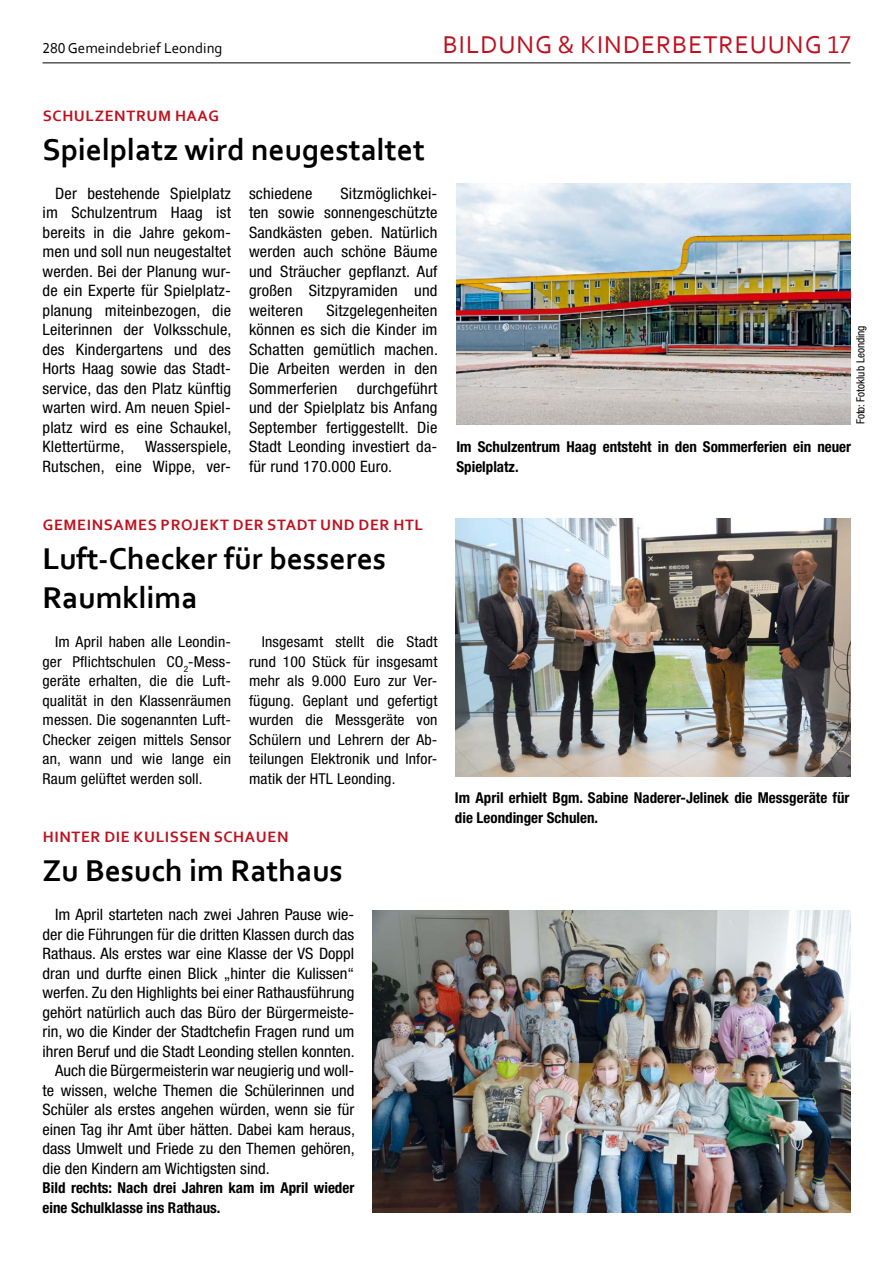
<style>
.page{position:relative;width:893px;height:1263px;background:#fff}
.page>*{position:absolute;margin:0;border:0;box-sizing:border-box;transform-origin:0 0}
.t1{font:700 31.5px/39px "Corbel";color:#000}
.t2{font:25.5px "Corbel";letter-spacing:.04em;color:#be111f}
.t3{font:condensed 15.75px/19.5px "Helvetica Neue";color:#000;text-align:justify;scale:1.05 1}
.t4{font:700 15.75px "Corbel";letter-spacing:.04em;color:#be111f}
.t5{font:condensed 15px/19.5px "Helvetica Neue";letter-spacing:.01em;color:#000;text-align:justify;scale:1.05 1}
.t6{font:700 condensed 15px/19.5px "Helvetica Neue";color:#000}
.t7{font:15px "Corbel";color:#000}
.t8{font:condensed 11.25px "Helvetica Neue";color:#000}
</style>
<div class="page">
<hr style="left:43px;top:63px;width:807px;height:1px;background:#000">
<img style="left:456px;top:184px;width:394px;height:240px">
<img style="left:455px;top:518px;width:395px;height:259px">
<img style="left:372px;top:910px;width:479px;height:302px">
<p class="t7" style="left:43px;top:39px;width:182px">280 Gemeindebrief Leonding</p>
<h2 class="t2" style="left:443px;top:29px;width:410px">BILDUNG &amp; KINDERBETREUUNG 17</h2>
<p class="t4" style="left:43px;top:106px;width:178px">SCHULZENTRUM HAAG</p>
<h1 class="t1" style="left:43px;top:129px;width:384px">Spielplatz wird neugestaltet</h1>
<p class="t3" style="left:43px;top:183px;width:182px;text-indent:13px">Der bestehende Spielplatz im Schulzentrum Haag ist bereits in die Jahre gekom&shy;men und soll nun neugestaltet werden. Bei der Planung wur&shy;de ein Experte für Spielplatz&shy;planung miteinbezogen, die Leiterinnen der Volksschule, des Kindergartens und des Horts Haag sowie das Stadt&shy;service, das den Platz künftig warten wird. Am neuen Spiel&shy;platz wird es eine Schaukel, Klettertürme,</p>
<p class="t3" style="left:43px;top:437px;width:182px;text-align:right">Wasserspiele,<br>Rutschen, eine Wippe, ver-</p>
<p class="t3" style="left:249px;top:183px;width:181px;text-indent:92px">Sitzmöglichkei&shy;ten sowie sonnengeschützte Sandkästen geben. Natürlich werden auch schöne Bäume und Sträucher gepflanzt. Auf großen Sitzpyramiden und weiteren</p>
<p class="t3" style="left:249px;top:183px;width:62px">schiedene</p>
<p class="t3" style="left:249px;top:300px;width:182px;text-indent:77px">Sitzgelegenheiten können es sich die Kinder im Schatten gemütlich machen.<br>Die Arbeiten werden in den Sommerferien durchgeführt und der Spielplatz bis Anfang September fertiggestellt. Die Stadt Leonding investiert da&shy;für rund 170.000 Euro.</p>
<p class="t8" style="left:854px;top:424px;width:100px;rotate:-90deg">Foto: Fotoklub Leonding</p>
<p class="t6" style="left:456px;top:437px;width:396px">Im Schulzentrum Haag entsteht in den Sommerferien ein neuer<br>Spielplatz.</p>
<p class="t4" style="left:43px;top:515px;width:382px">GEMEINSAMES PROJEKT DER STADT UND DER HTL</p>
<h1 class="t1" style="left:43px;top:538px;width:345px">Luft-Checker für besseres<br>Raumklima</h1>
<p class="t5" style="left:43px;top:632px;width:181px;text-indent:13px">Im April haben alle Leondin&shy;ger Pflichtschulen CO<sub>2</sub>-Mess&shy;geräte erhalten, die die Luft&shy;qualität in den Klassenräumen messen. Die sogenannten Luft-Checker zeigen mittels Sensor an, wann und wie lange ein Raum gelüftet werden soll.</p>
<p class="t5" style="left:249px;top:632px;width:181px;text-indent:13px">Insgesamt stellt die Stadt rund 100 Stück für insgesamt mehr als 9.000 Euro zur Ver&shy;fügung. Geplant und gefertigt wurden die Messgeräte von Schülern und Lehrern der Ab&shy;teilungen Elektronik und Infor&shy;matik der HTL Leonding.</p>
<p class="t4" style="left:43px;top:827px;width:247px">HINTER DIE KULISSEN SCHAUEN</p>
<h1 class="t1" style="left:43px;top:850px;width:302px">Zu Besuch im Rathaus</h1>
<p class="t3" style="left:55px;top:905px;width:286px">Im April starteten nach zwei Jahren Pause wie-</p>
<p class="t3" style="left:43px;top:924px;width:298px">der die Führungen für die dritten Klassen durch das</p>
<p class="t3" style="left:43px;top:944px;width:298px">Rathaus. Als erstes war eine Klasse der VS Doppl</p>
<p class="t3" style="left:43px;top:963px;width:298px">dran und durfte einen Blick „hinter die Kulissen“</p>
<p class="t3" style="left:43px;top:983px;width:298px">werfen. Zu den Highlights bei einer Rathausführung</p>
<p class="t3" style="left:43px;top:1002px;width:298px">gehört natürlich auch das Büro der Bürgermeiste-</p>
<p class="t3" style="left:43px;top:1022px;width:298px">rin, wo die Kinder der Stadtchefin Fragen rund um</p>
<p class="t3" style="left:43px;top:1041px;width:299px">ihren Beruf und die Stadt Leonding stellen konnten.</p>
<p class="t3" style="left:55px;top:1061px;width:286px">Auch die Bürgermeisterin war neugierig und woll-</p>
<p class="t3" style="left:43px;top:1080px;width:298px">te wissen, welche Themen die Schülerinnen und</p>
<p class="t3" style="left:43px;top:1100px;width:298px">Schüler als erstes angehen würden, wenn sie für</p>
<p class="t3" style="left:43px;top:1119px;width:299px">einen Tag ihr Amt über hätten. Dabei kam heraus,</p>
<p class="t3" style="left:43px;top:1139px;width:299px">dass Umwelt und Friede zu den Themen gehören,</p>
<p class="t3" style="left:43px;top:1158px;width:218px">die den Kindern am Wichtigsten sind.</p>
<p class="t6" style="left:43px;top:1178px;width:313px">Bild rechts: Nach drei Jahren kam im April wieder eine Schulklasse ins Rathaus.</p>
<p class="t6" style="left:455px;top:788px;width:396px">Im April erhielt Bgm. Sabine Naderer-Jelinek die Messgeräte für die Leondinger Schulen.</p>
</div>
